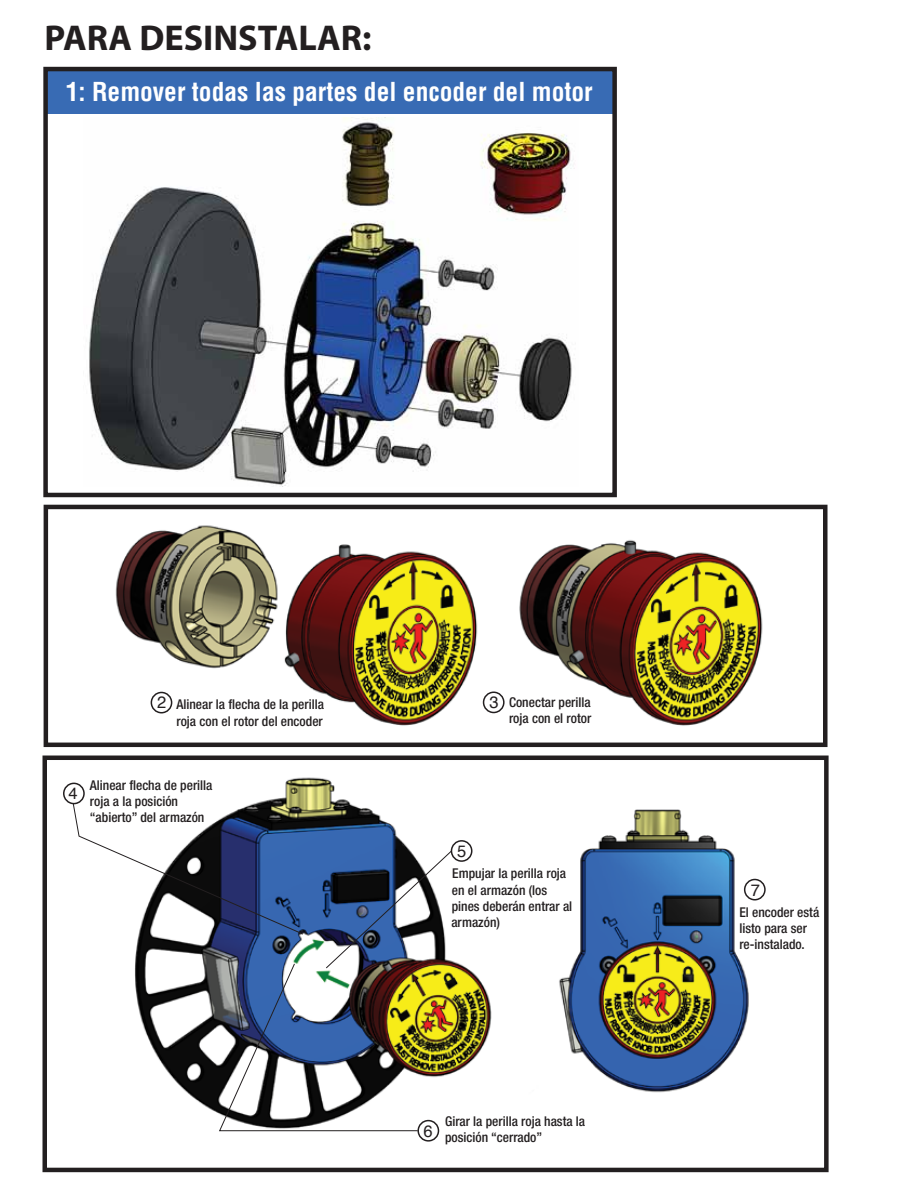
<style>
.page{position:relative;width:918px;height:1188px;background:#fff}
.page>*{position:absolute;margin:0;border:0;box-sizing:border-box;transform-origin:0 0}
.t1{font:700 36px "Myriad Pro";color:#231f20}
.t2{font:700 condensed 25.5px "Helvetica LT Std";color:#fff}
.t3{font:16.5px "Helvetica";color:#231f20}
.t4{font:500 condensed 13.5px/16.2px "Helvetica Neue";color:#231f20}
.s1{font-family:"Helvetica";font-weight:400;font-stretch:normal;font-size:16.5px}
</style>
<div class="page">
<div style="left:46px;top:69px;width:569px;height:45px;background:#386bb4"></div>
<img style="left:89px;top:117px;width:486px;height:369px">
<img style="left:110px;top:504px;width:676px;height:222px">
<img style="left:219px;top:777px;width:533px;height:362px">
<div style="left:43px;top:67px;width:574px;height:430px;border:4px solid #231f20"></div>
<div style="left:43px;top:756px;width:786px;height:416px;border:4px solid #231f20"></div>
<div style="left:44px;top:505px;width:784px;height:242px;border:4px solid #231f20"></div>
<div style="left:451px;top:840px;width:21px;height:22px;border:2px solid #231f20;border-radius:50%"></div>
<div style="left:417px;top:1120px;width:22px;height:22px;border:2px solid #231f20;border-radius:50%"></div>
<div style="left:744px;top:879px;width:22px;height:22px;border:2px solid #231f20;border-radius:50%"></div>
<div style="left:151px;top:692px;width:21px;height:21px;border:2px solid #231f20;border-radius:50%"></div>
<div style="left:483px;top:692px;width:22px;height:21px;border:2px solid #231f20;border-radius:50%"></div>
<div style="left:63px;top:783px;width:22px;height:21px;border:2px solid #231f20;border-radius:50%"></div>
<svg style="left:72px;top:803px;width:381px;height:328px"></svg>
<h1 class="t1" style="left:44px;top:14px;width:328px">PARA DESINSTALAR:</h1>
<h2 class="t2" style="left:66px;top:76px;width:528px">1: Remover todas las partes del encoder del motor</h2>
<p class="t4" style="left:157px;top:696px;width:168px;text-align:right"><span class="s1">2</span> Alinear la flecha de la perilla roja con el rotor del encoder</p>
<p class="t4" style="left:489px;top:694px;width:103px;text-align:right"><span class="s1">3</span> Conectar perilla roja con el rotor</p>
<p class="t3" style="left:69px;top:781px;width:11px">4</p>
<p class="t4" style="left:90px;top:777px;width:124px">Alinear flecha de perilla roja a la posición “abierto” del armazón</p>
<p class="t3" style="left:457px;top:838px;width:11px">5</p>
<p class="t4" style="left:451px;top:865px;width:122px">Empujar la perilla roja en el armazón (los pines deberán entrar al armazón)</p>
<p class="t3" style="left:424px;top:1118px;width:11px">6</p>
<p class="t4" style="left:445px;top:1113px;width:142px">Girar la perilla roja hasta la posición “cerrado”</p>
<p class="t3" style="left:751px;top:878px;width:11px">7</p>
<p class="t4" style="left:739px;top:903px;width:81px">El encoder está listo para ser re-instalado.</p>
</div>
